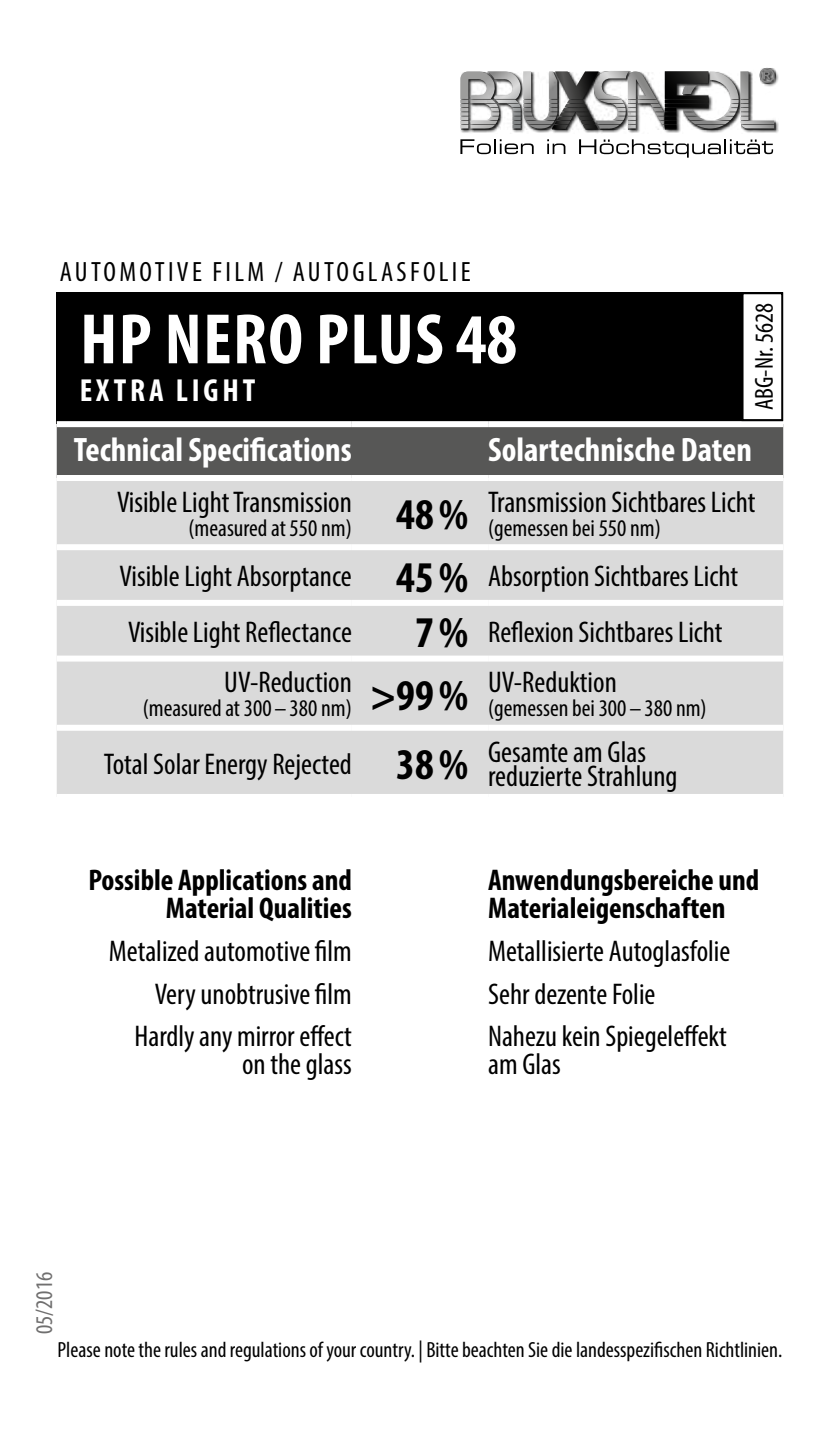
<style>
.page{position:relative;width:840px;height:1429px;background:#fff}
.page>*{position:absolute;margin:0;border:0;box-sizing:border-box;transform-origin:0 0}
.t1{font:700 condensed 72px "Myriad Pro";letter-spacing:.02em;color:#fff}
.t2{font:700 condensed 34px "Myriad Pro";color:#fff}
.t3{font:700 condensed 32px "Myriad Pro";letter-spacing:.12em;color:#fff}
.t4{font:condensed 30px/42.8px "Myriad Pro";color:#000}
.t5{font:700 condensed 30px/28px "Myriad Pro";color:#000;text-align:right}
.t6{font:condensed 28px "Myriad Pro";letter-spacing:.12em;color:#000}
.t7{font:condensed 26px "Myriad Pro";color:#000}
.t8{font:condensed 24px "Myriad Pro";color:#000}
.t9{font:condensed 24px "Myriad Pro";color:#706f6f}
.t10{font:condensed 22px "Myriad Pro";color:#000}
.s1{font-weight:700;font-size:44px}
</style>
<div class="page">
<div style="left:57px;top:292px;width:725px;height:132px;background:#000"></div>
<div style="left:57px;top:427px;width:725px;height:48px;background:#575756"></div>
<div style="left:57px;top:481px;width:725px;height:313px;background:#dadada"></div>
<div style="left:57px;top:544px;width:294px;height:6px;background:#fff"></div>
<div style="left:351px;top:544px;width:137px;height:6px;background:#fff"></div>
<div style="left:488px;top:544px;width:294px;height:6px;background:#fff"></div>
<div style="left:57px;top:600px;width:294px;height:6px;background:#fff"></div>
<div style="left:351px;top:600px;width:137px;height:6px;background:#fff"></div>
<div style="left:488px;top:600px;width:294px;height:6px;background:#fff"></div>
<div style="left:57px;top:655px;width:294px;height:6px;background:#fff"></div>
<div style="left:351px;top:655px;width:137px;height:6px;background:#fff"></div>
<div style="left:488px;top:655px;width:294px;height:6px;background:#fff"></div>
<div style="left:57px;top:725px;width:294px;height:6px;background:#fff"></div>
<div style="left:351px;top:725px;width:137px;height:6px;background:#fff"></div>
<div style="left:488px;top:725px;width:294px;height:6px;background:#fff"></div>
<div style="left:57px;top:421px;width:294px;height:6px;background:#fff"></div>
<div style="left:351px;top:421px;width:137px;height:6px;background:#fff"></div>
<div style="left:488px;top:421px;width:294px;height:6px;background:#fff"></div>
<div style="left:742px;top:293px;width:39px;height:127px;background:#fff"></div>
<div style="left:741px;top:292px;width:41px;height:129px;border:2px solid #000"></div>
<svg style="left:460px;top:139px;width:73px;height:15px"></svg>
<svg style="left:547px;top:139px;width:18px;height:15px"></svg>
<svg style="left:579px;top:139px;width:193px;height:19px"></svg>
<div style="left:460px;top:68px;width:318px;height:66px;background:#000;opacity:.7"></div>
<div style="left:487px;top:72px;width:34px;height:58px;background:#000;opacity:.8"></div>
<div style="left:740px;top:72px;width:34px;height:58px;background:#000;opacity:.8"></div>
<div style="left:759px;top:69px;width:16px;height:15px;background:#000;opacity:.8"></div>
<svg style="left:460px;top:68px;width:313px;height:61px"></svg>
<p class="t6" style="left:60px;top:255px;width:412px">AUTOMOTIVE FILM / AUTOGLASFOLIE</p>
<p class="t7" style="left:748px;top:410px;width:109px;rotate:-90deg">ABG-Nr. 5628</p>
<h1 class="t1" style="left:80px;top:294px;width:438px">HP NERO PLUS 48</h1>
<p class="t3" style="left:80px;top:371px;width:177px">EXTRA LIGHT</p>
<p class="t2" style="left:74px;top:428px;width:279px">Technical Specifications</p>
<p class="t2" style="left:488px;top:428px;width:265px">Solartechnische Daten</p>
<p class="t4" style="left:117px;top:480px;width:236px">Visible Light Transmission</p>
<p class="t4" style="left:188px;top:480px;width:568px"><sub>(measured</sub> <sub>at</sub> <sub>550</sub> <sub>nm)</sub> <span class="s1">48%</span> Transmission Sichtbares Licht</p>
<p class="t8" style="left:488px;top:513px;width:174px">(gemessen bei 550 nm)</p>
<p class="t4" style="left:119px;top:548px;width:619px;line-height:55.6px">Visible Light Absorptance <span class="s1">45%</span> Absorption Sichtbares Licht<br>Visible Light Reflectance</p>
<p class="t4" style="left:415px;top:610px;width:309px"><span class="s1">7%</span> Reflexion Sichtbares Licht</p>
<p class="t8" style="left:143px;top:694px;width:475px">(measured at 300 – 380 nm) <sup>&gt;99%</sup> <sup>UV-Reduktion</sup></p>
<p class="t4" style="left:224px;top:661px;width:129px">UV-Reduction</p>
<p class="t8" style="left:488px;top:694px;width:220px">(gemessen bei 300–380 nm)</p>
<p class="t4" style="left:104px;top:742px;width:543px">Total Solar Energy Rejected <span class="s1">38%</span> Gesamte am Glas</p>
<p class="t4" style="left:488px;top:754px;width:191px">reduzierte Strahlung</p>
<p class="t5" style="left:88px;top:865px;width:265px">Possible Applications and<br>Material Qualities</p>
<p class="t4" style="left:109px;top:929px;width:244px;text-align:right">Metalized automotive film<br>Very unobtrusive film<br>Hardly any mirror effect</p>
<p class="t4" style="left:242px;top:1042px;width:111px">on the glass</p>
<p class="t9" style="left:30px;top:1334px;width:64px;rotate:-90deg">05/2016</p>
<p class="t5" style="left:488px;top:865px;width:272px;text-align:left">Anwendungsbereiche und<br>Materialeigenschaften</p>
<p class="t4" style="left:488px;top:929px;width:244px">Metallisierte Autoglasfolie<br>Sehr dezente Folie<br>Nahezu kein Spiegeleffekt</p>
<p class="t4" style="left:488px;top:1042px;width:74px">am Glas</p>
<p class="t10" style="left:57px;top:1336px;width:726px">Please note the rules and regulations of your country. | Bitte beachten Sie die landesspezifischen Richtlinien.</p>
</div>
